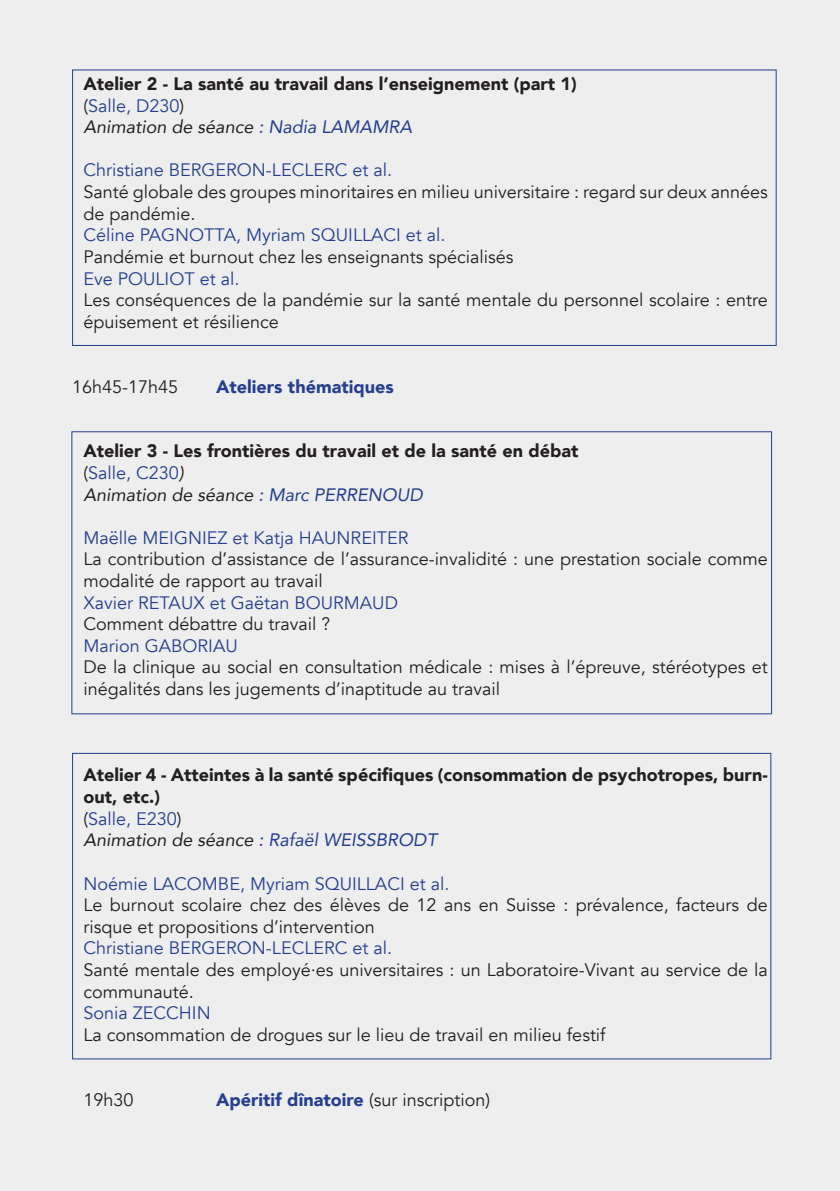
<style>
.page{position:relative;width:840px;height:1191px;background:#fff}
.page>*{position:absolute;margin:0;border:0;box-sizing:border-box;transform-origin:0 0}
.t1{font:18px/21.6px "Avenir";color:#231f20}
.t2{font:18px "Avenir";color:#253f8e}
.t3{font:900 18px/21.6px "Avenir";color:#231f20}
.t4{font:italic 18px "Avenir";color:#231f20}
.t5{font:900 18px "Avenir";color:#253f8e}
.s1{color:#231f20}
.s2{color:#253f8e}
.s3{font-style:italic;color:#231f20}
.s4{font-weight:400;color:#231f20}
</style>
<div class="page">
<div style="left:0;top:0;width:839px;height:1191px;background:#eeeeef"></div>
<div style="left:72px;top:69px;width:704px;height:277px;border:1px solid #253f8e"></div>
<p class="t3" style="left:83px;top:72px;width:494px">Atelier 2 - La santé au travail dans l’enseignement (part 1)</p>
<p class="t2" style="left:83px;top:95px;width:102px"><span class="s1">(</span>Salle, D230<span class="s1">)</span></p>
<p class="t4" style="left:83px;top:116px;width:330px">Animation de séance <span class="s2">: Nadia LAMAMRA</span></p>
<p class="t2" style="left:83px;top:159px;width:310px">Christiane BERGERON-LECLERC et al.</p>
<p class="t1" style="left:83px;top:181px;width:685px">Santé globale des groupes minoritaires en milieu universitaire : regard sur deux années de pandémie.</p>
<p class="t2" style="left:83px;top:224px;width:363px">Céline PAGNOTTA, Myriam SQUILLACI et al.</p>
<p class="t1" style="left:83px;top:246px;width:431px">Pandémie et burnout chez les enseignants spécialisés</p>
<p class="t2" style="left:83px;top:267px;width:157px">Eve POULIOT et al.</p>
<p class="t1" style="left:83px;top:289px;width:685px">Les conséquences de la pandémie sur la santé mentale du personnel scolaire : entre épuisement et résilience</p>
<p class="t1" style="left:72px;top:376px;width:108px">16h45-17h45</p>
<p class="t5" style="left:216px;top:371px;width:179px">Ateliers thématiques</p>
<p class="t3" style="left:83px;top:440px;width:496px">Atelier 3 - Les frontières du travail et de la santé en débat</p>
<p class="t2" style="left:83px;top:462px;width:102px"><span class="s1">(</span>Salle, C230<span class="s3">)</span></p>
<p class="t4" style="left:83px;top:483px;width:341px">Animation de séance <span class="s2">: Marc PERRENOUD</span></p>
<p class="t2" style="left:83px;top:527px;width:326px">Maëlle MEIGNIEZ et Katja HAUNREITER</p>
<p class="t1" style="left:83px;top:549px;width:685px">La contribution d’assistance de l’assurance-invalidité : une prestation sociale comme modalité de rapport au travail</p>
<p class="t2" style="left:83px;top:591px;width:316px">Xavier RETAUX et Gaëtan BOURMAUD</p>
<p class="t1" style="left:83px;top:613px;width:248px">Comment débattre du travail ?</p>
<p class="t2" style="left:83px;top:635px;width:156px">Marion GABORIAU</p>
<p class="t1" style="left:83px;top:657px;width:685px">De la clinique au social en consultation médicale : mises à l’épreuve, stéréotypes et inégalités dans les jugements d’inaptitude au travail</p>
<p class="t3" style="left:83px;top:764px;width:685px">Atelier 4 - Atteintes à la santé spécifiques (consommation de psychotropes, burn&shy;out, etc.)</p>
<p class="t2" style="left:83px;top:807px;width:100px"><span class="s1">(</span>Salle, E230<span class="s1">)</span></p>
<p class="t4" style="left:83px;top:829px;width:355px">Animation de séance <span class="s2">: Rafaël WEISSBRODT</span></p>
<p class="t2" style="left:83px;top:872px;width:367px">Noémie LACOMBE, Myriam SQUILLACI et al.</p>
<p class="t1" style="left:83px;top:894px;width:685px">Le burnout scolaire chez des élèves de 12 ans en Suisse : prévalence, facteurs de risque et propositions d’intervention</p>
<p class="t2" style="left:83px;top:937px;width:310px">Christiane BERGERON-LECLERC et al.</p>
<p class="t1" style="left:83px;top:959px;width:685px">Santé mentale des employé·es universitaires : un Laboratoire-Vivant au service de la communauté.</p>
<p class="t2" style="left:83px;top:1002px;width:129px">Sonia ZECCHIN</p>
<p class="t1" style="left:83px;top:1024px;width:523px">La consommation de drogues sur le lieu de travail en milieu festif</p>
<p class="t1" style="left:83px;top:1089px;width:52px">19h30</p>
<p class="t5" style="left:216px;top:1084px;width:275px">Apéritif dînatoire <span class="s4">(sur inscription)</span></p>
</div>
